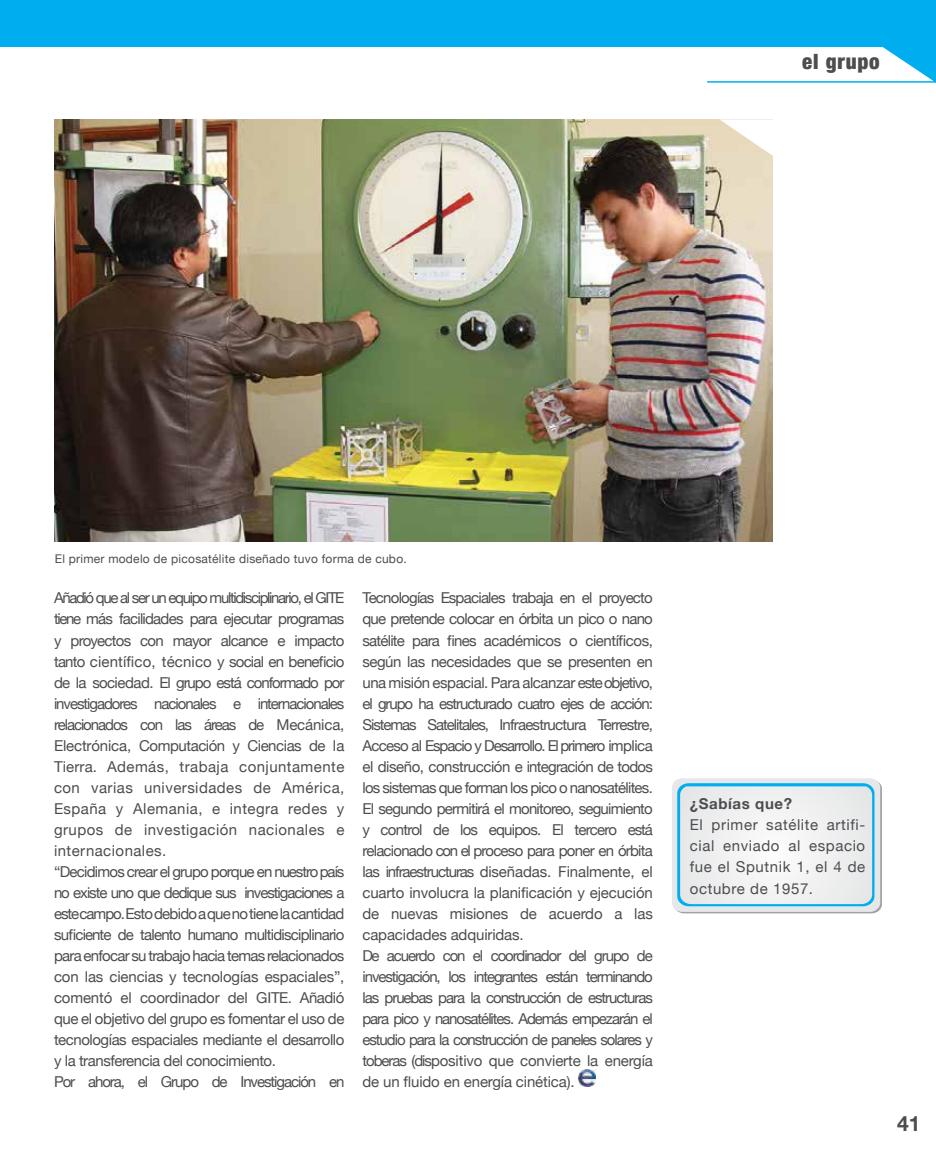
<style>
.page{position:relative;width:936px;height:1149px;background:#fff}
.page>*{position:absolute;margin:0;border:0;box-sizing:border-box;transform-origin:0 0}
.t1{font:900 condensed 21px "Helvetica Neue";letter-spacing:.04em;color:#4d4d4f}
.t2{font:700 21px "Helvetica Neue";color:#4d4d4f}
.t3{font:15px/21px "Helvetica Neue";letter-spacing:-.05em;color:#4d4d4f}
.t4{font:700 15px "Helvetica Neue";letter-spacing:.04em;color:#4d4d4f}
.t5{font:12px "Helvetica Neue";letter-spacing:.02em;color:#4d4d4f}
</style>
<div class="page">
<div style="left:0;top:0;width:935px;height:46px;background:#00aeef"></div>
<svg style="left:881px;top:46px;width:54px;height:35px"></svg>
<hr style="left:707px;top:81px;width:228px;height:2px;background:#00aeef">
<img style="left:54px;top:119px;width:718px;height:422px">
<img style="left:578px;top:1069px;width:17px;height:17px">
<svg style="left:719px;top:119px;width:54px;height:37px"></svg>
<svg style="left:672px;top:778px;width:209px;height:135px"></svg>
<h1 class="t1" style="left:802px;top:44px;width:79px">el grupo</h1>
<p class="t5" style="left:55px;top:549px;width:353px">El primer modelo de picosatélite diseñado tuvo forma de cubo.</p>
<p class="t3" style="left:54px;top:588px;width:292px">Añadió que al ser un equipo multidisciplinario, el GITE tiene más facilidades para ejecutar programas y proyectos con mayor alcance e impacto tanto científico, técnico y social en beneficio de la sociedad. El grupo está conformado por investigadores nacionales e internacionales relacionados con las áreas de Mecánica, Electrónica, Computación y Ciencias de la Tierra. Además, trabaja conjuntamente con varias universidades de América, España y Alemania, e integra redes y grupos de investigación nacionales e internacionales.<br>“Decidimos crear el grupo porque en nuestro país no existe uno que dedique sus investigaciones a este campo. Esto debido a que no tiene la cantidad suficiente de talento humano multidisciplinario para enfocar su trabajo hacia temas relacionados con las ciencias y tecnologías espaciales”, comentó el coordinador del GITE. Añadió que el objetivo del grupo es fomentar el uso de tecnologías espaciales mediante el desarrollo y la transferencia del conocimiento.<br>Por ahora, el Grupo de Investigación en</p>
<p class="t3" style="left:362px;top:588px;width:292px">Tecnologías Espaciales trabaja en el proyecto que pretende colocar en órbita un pico o nano satélite para fines académicos o científicos, según las necesidades que se presenten en una misión espacial. Para alcanzar este objetivo, el grupo ha estructurado cuatro ejes de acción:<br>Sistemas Satelitales, Infraestructura Terrestre, Acceso al Espacio y Desarrollo. El primero implica el diseño, construcción e integración de todos los sistemas que forman los pico o nanosatélites.<br>El segundo permitirá el monitoreo, seguimiento y control de los equipos. El tercero está relacionado con el proceso para poner en órbita las infraestructuras diseñadas. Finalmente, el cuarto involucra la planificación y ejecución de nuevas misiones de acuerdo a las capacidades adquiridas.<br>De acuerdo con el coordinador del grupo de investigación, los integrantes están terminando las pruebas para la construcción de estructuras para pico y nanosatélites. Además empezarán el estudio para la construcción de paneles solares y toberas (dispositivo que convierte la energía de un fluido en energía cinética).</p>
<p class="t4" style="left:689px;top:792px;width:104px">¿Sabías que?</p>
<p class="t3" style="left:689px;top:815px;width:177px;text-align:justify">El primer satélite artifi&shy;cial enviado al espacio fue el Sputnik 1, el 4 de octubre de 1957.</p>
<h1 class="t2" style="left:897px;top:1106px;width:25px">41</h1>
</div>
